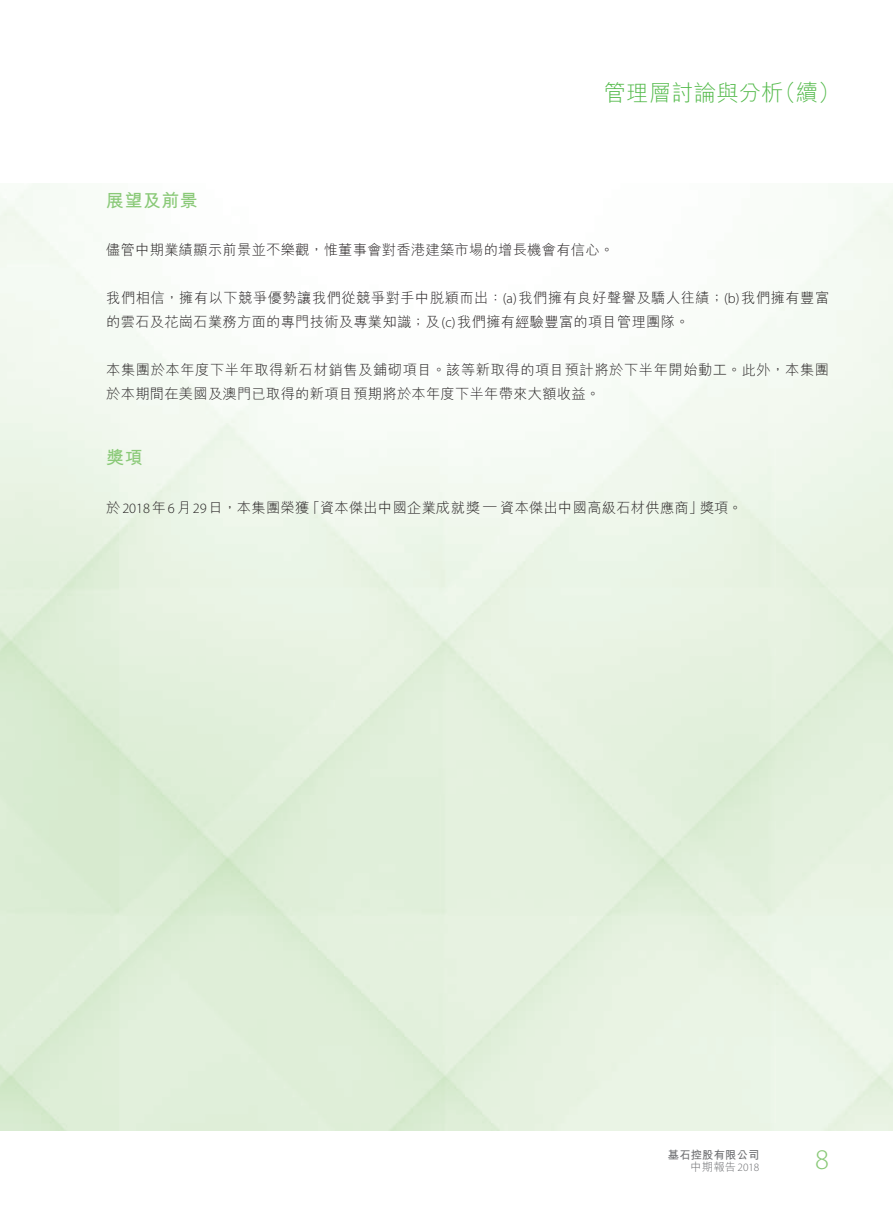
<style>
.page{position:relative;width:893px;height:1212px;background:#fff}
.page>*{position:absolute;margin:0;border:0;box-sizing:border-box;transform-origin:0 0}
.t1{font:300 28.5px "Myriad Pro";color:#8ac978}
.t2{font:300 22.5px "M Hei HK";color:#51b948}
._01_H1{font:700 18px "M Hei HK";letter-spacing:.02em;color:#8ac978}
._00_txt{font:300 14.25px/24px "M Hei HK";letter-spacing:.02em;color:#231f20}
._00_txt-2{font:300 14.25px/24px "M Hei HK";letter-spacing:.04em;color:#231f20}
._00_txt-3{font:300 14.25px "Myriad Pro";color:#231f20}
.t3{font:700 11.25px "M Hei HK";letter-spacing:.02em;color:#6c6d70}
.t4{font:300 11.25px "M Hei HK";color:#6c6d70}
.s1{font-family:"Myriad Pro"}
</style>
<div class="page">
<h2 class="t2" style="left:774px;top:81px;width:68px">（續(</h2>
<h2 class="t2" style="left:604px;top:81px;width:181px">管理層討論與分析</h2>
<p class="_01_H1" style="left:106px;top:188px;width:93px">展望及前景</p>
<p class="_00_txt" style="left:106px;top:238px;width:509px">儘管中期業績顯示前景並不樂觀，惟董事會對香港建築市場的增長機會有信心。</p>
<p class="_00_txt" style="left:106px;top:286px;width:724px">我們相信，擁有以下競爭優勢讓我們從競爭對手中脫穎而出： <span class="s1">)a(</span> 我們擁有良好聲譽及驕人往績；<span class="s1">( )b</span> 我們擁有豐富的雲石及花崗石業務方面的專門技術及專業知識；及 <span class="s1">)c(</span> 我們擁有經驗豐富的項目管理團隊。</p>
<p class="_00_txt-2" style="left:106px;top:358px;width:724px">本集團於本年度下半年取得新石材銷售及鋪砌項目。該等新取得的項目預計將於下半年開始動工。此外，本集團於本期間在美國及澳門已取得的新項目預期將於本年度下半年帶來大額收益。</p>
<p class="_01_H1" style="left:106px;top:445px;width:38px">獎項</p>
<p class="_00_txt" style="left:500px;top:495px;width:204px">資本傑出中國高級石材供應商」</p>
<p class="_00_txt" style="left:306px;top:495px;width:175px">「資本傑出中國企業成就獎</p>
<p class="_00_txt" style="left:106px;top:495px;width:205px">於<span class="s1">2018</span>年<span class="s1">6</span>月<span class="s1">29</span>日，本集團榮獲</p>
<p class="_00_txt" style="left:699px;top:495px;width:45px">獎項。</p>
<p class="_00_txt-3" style="left:483px;top:497px;width:16px">—</p>
<p class="t3" style="left:668px;top:1146px;width:93px">基石控股有限公司</p>
<h1 class="t1" style="left:815px;top:1142px;width:15px">8</h1>
<p class="t4" style="left:690px;top:1161px;width:71px">中期報告<span class="s1">2018</span></p>
</div>
